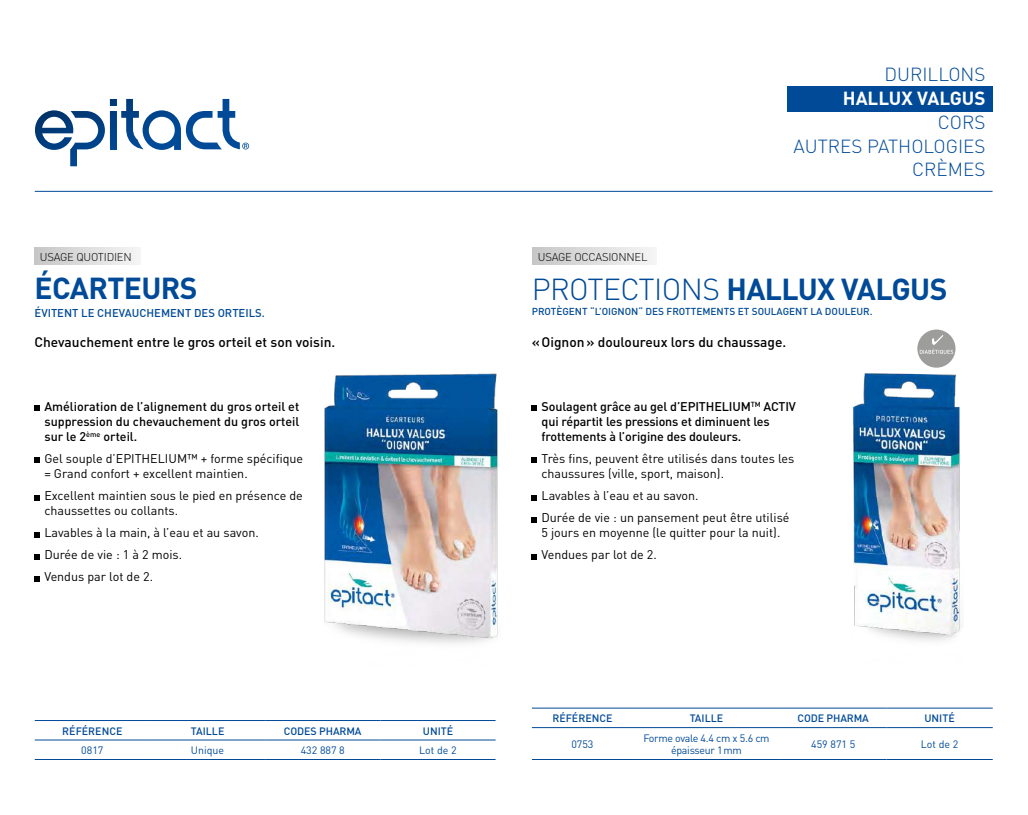
<style>
.page{position:relative;width:1028px;height:815px;background:#fff}
.page>*{position:absolute;margin:0;border:0;box-sizing:border-box;transform-origin:0 0}
.t1{font:700 30px "DIN";letter-spacing:-.02em;color:#004a98}
.t2{font:300 18.75px/23.8px "DIN";color:#004a98;text-align:right}
.t3{font:700 18.75px "DIN";color:#fff}
.t4{font:500 13.75px "DIN";color:#000}
.t5{font:12.5px/22.1px "DIN";color:#000}
.t6{font:500 12.5px/15px "DIN";letter-spacing:-.01em;color:#000;text-align:justify}
.t7{font:500 11.25px "DIN";color:#004a98}
.t8{font:300 11.25px "DIN";letter-spacing:-.02em;color:#000}
.t9{font:500 10.62px "DIN";color:#004a98}
.t10{font:10.62px "DIN";color:#004a98}
.t11{font:10.62px/12.8px "DIN";letter-spacing:-.025em;color:#004a98;text-align:center}
.t12{font:500 10px "DIN";color:#004a98}
.s1{font-weight:300}
</style>
<div class="page">
<hr style="left:35px;top:191px;width:957px;height:1px;background:#004a98">
<hr style="left:35px;top:720px;width:115px;height:1px;background:#004a98">
<hr style="left:150px;top:720px;width:115px;height:1px;background:#004a98">
<hr style="left:265px;top:720px;width:115px;height:1px;background:#004a98">
<hr style="left:380px;top:720px;width:115px;height:1px;background:#004a98">
<hr style="left:35px;top:740px;width:115px;height:1px;background:#004a98">
<hr style="left:150px;top:740px;width:115px;height:1px;background:#004a98">
<hr style="left:265px;top:740px;width:115px;height:1px;background:#004a98">
<hr style="left:380px;top:740px;width:115px;height:1px;background:#004a98">
<hr style="left:35px;top:759px;width:115px;height:1px;background:#004a98">
<hr style="left:150px;top:759px;width:115px;height:1px;background:#004a98">
<hr style="left:265px;top:759px;width:115px;height:1px;background:#004a98">
<hr style="left:380px;top:759px;width:115px;height:1px;background:#004a98">
<svg style="left:35px;top:406px;width:5px;height:5px"></svg>
<svg style="left:35px;top:458px;width:5px;height:5px"></svg>
<svg style="left:35px;top:495px;width:5px;height:5px"></svg>
<svg style="left:35px;top:532px;width:5px;height:5px"></svg>
<svg style="left:35px;top:554px;width:5px;height:5px"></svg>
<svg style="left:35px;top:576px;width:5px;height:5px"></svg>
<div style="left:35px;top:247px;width:106px;height:18px;background:linear-gradient(to right,#c7c7c7,#f5f5f5)"></div>
<svg style="left:531px;top:406px;width:6px;height:5px"></svg>
<svg style="left:531px;top:458px;width:6px;height:5px"></svg>
<svg style="left:531px;top:495px;width:6px;height:5px"></svg>
<svg style="left:531px;top:517px;width:6px;height:5px"></svg>
<svg style="left:531px;top:554px;width:6px;height:5px"></svg>
<img style="left:324px;top:373px;width:174px;height:269px">
<div style="left:532px;top:247px;width:124px;height:18px;background:linear-gradient(to right,#c7c7c6,#f5f5f5)"></div>
<hr style="left:532px;top:708px;width:101px;height:1px;background:#004a98">
<hr style="left:633px;top:708px;width:147px;height:1px;background:#004a98">
<hr style="left:780px;top:708px;width:106px;height:1px;background:#004a98">
<hr style="left:886px;top:708px;width:106px;height:1px;background:#004a98">
<hr style="left:532px;top:727px;width:101px;height:1px;background:#004a98">
<hr style="left:633px;top:727px;width:147px;height:1px;background:#004a98">
<hr style="left:780px;top:727px;width:106px;height:1px;background:#004a98">
<hr style="left:886px;top:727px;width:106px;height:1px;background:#004a98">
<hr style="left:532px;top:759px;width:101px;height:1px;background:#004a98">
<hr style="left:633px;top:759px;width:147px;height:1px;background:#004a98">
<hr style="left:780px;top:759px;width:106px;height:1px;background:#004a98">
<hr style="left:886px;top:759px;width:106px;height:1px;background:#004a98">
<div style="left:917px;top:330px;width:38px;height:38px;background:#9d9d9c;border-radius:50%"></div>
<svg style="left:919px;top:333px;width:34px;height:21px"></svg>
<img style="left:853px;top:373px;width:109px;height:264px">
<div style="left:787px;top:86px;width:205px;height:25px;background:#004a98"></div>
<svg style="left:35px;top:99px;width:214px;height:67px"></svg>
<p class="t8" style="left:40px;top:250px;width:93px">USAGE QUOTIDIEN</p>
<h1 class="t1" style="left:35px;top:269px;width:165px">ÉCARTEURS</h1>
<p class="t7" style="left:35px;top:305px;width:232px">ÉVITENT LE CHEVAUCHEMENT DES ORTEILS.</p>
<p class="t4" style="left:35px;top:333px;width:302px">Chevauchement entre le gros orteil et son voisin.</p>
<p class="t6" style="left:44px;top:399px;width:256px">Amélioration de l’alignement du gros orteil et suppression du chevauchement du gros orteil sur le 2<sup>ème</sup> orteil.</p>
<p class="t5" style="left:44px;top:451px;width:260px;line-height:15px">Gel souple d’EPITHELIUM™ + forme spécifique = Grand confort + excellent maintien.</p>
<p class="t5" style="left:44px;top:488px;width:260px;line-height:15px">Excellent maintien sous le pied en présence de chaussettes ou collants.</p>
<p class="t5" style="left:44px;top:521px;width:216px">Lavables à la main, à l’eau et au savon.<br>Durée de vie : 1 à 2 mois.<br>Vendus par lot de 2.</p>
<p class="t9" style="left:62px;top:724px;width:62px">RÉFÉRENCE</p>
<p class="t9" style="left:191px;top:724px;width:35px">TAILLE</p>
<p class="t9" style="left:284px;top:724px;width:79px">CODES PHARMA</p>
<p class="t9" style="left:423px;top:724px;width:32px">UNITÉ</p>
<p class="t10" style="left:81px;top:744px;width:24px">0817</p>
<p class="t10" style="left:191px;top:744px;width:35px">Unique</p>
<p class="t10" style="left:301px;top:744px;width:46px">432 887 8</p>
<p class="t10" style="left:419px;top:744px;width:39px">Lot de 2</p>
<p class="t8" style="left:538px;top:250px;width:111px">USAGE OCCASIONNEL</p>
<h2 class="t2" style="left:884px;top:63px;width:102px">DURILLONS</h2>
<h2 class="t3" style="left:842px;top:86px;width:144px">HALLUX VALGUS</h2>
<h2 class="t2" style="left:793px;top:110px;width:193px">CORS<br>AUTRES PATHOLOGIES<br>CRÈMES</h2>
<h1 class="t1" style="left:531px;top:270px;width:417px"><span class="s1">PROTECTIONS</span> HALLUX VALGUS</h1>
<p class="t12" style="left:531px;top:305px;width:342px">PROTÈGENT “L’OIGNON“ DES FROTTEMENTS ET SOULAGENT LA DOULEUR.</p>
<p class="t4" style="left:531px;top:333px;width:256px">«Oignon» douloureux lors du chaussage.</p>
<p class="t6" style="left:541px;top:399px;width:256px;text-align:left">Soulagent grâce au gel d’EPITHELIUM<sup>TM</sup> ACTIV qui répartit les pressions et diminuent les frottements à l’origine des douleurs.</p>
<p class="t5" style="left:541px;top:451px;width:254px;line-height:15px">Très fins, peuvent être utilisés dans toutes les chaussures (ville, sport, maison).</p>
<p class="t5" style="left:541px;top:484px;width:249px">Lavables à l’eau et au savon.<br>Durée de vie : un pansement peut être utilisé</p>
<p class="t5" style="left:541px;top:521px;width:240px">5 jours en moyenne (le quitter pour la nuit).<br>Vendues par lot de 2.</p>
<p class="t9" style="left:552px;top:712px;width:62px">RÉFÉRENCE</p>
<p class="t9" style="left:689px;top:712px;width:35px">TAILLE</p>
<p class="t9" style="left:797px;top:712px;width:73px">CODE PHARMA</p>
<p class="t9" style="left:924px;top:712px;width:32px">UNITÉ</p>
<p class="t10" style="left:571px;top:737px;width:24px">0753</p>
<p class="t11" style="left:643px;top:731px;width:128px">Forme ovale 4.4 cm x 5.6 cm épaisseur 1mm</p>
<p class="t10" style="left:811px;top:737px;width:46px">459 871 5</p>
<p class="t10" style="left:920px;top:737px;width:39px">Lot de 2</p>
</div>
